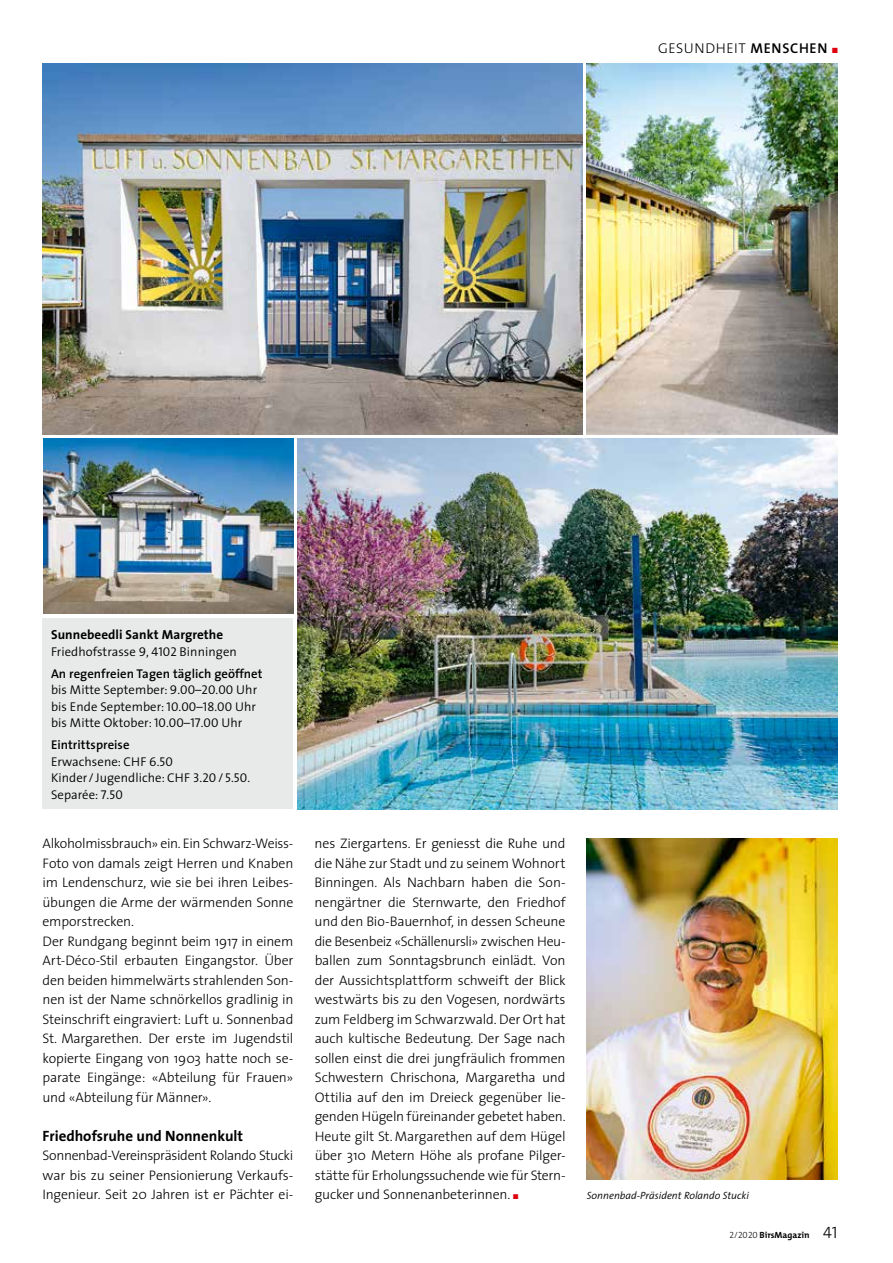
<style>
.page{position:relative;width:893px;height:1263px;background:#fff}
.page>*{position:absolute;margin:0;border:0;box-sizing:border-box;transform-origin:0 0}
.t1{font:700 15px "The Sans";color:#000}
.t2{font:14.25px "The Sans Light Caps";letter-spacing:.045em;color:#000}
.t3{font:300 13.8px/19.5px "The Sans";letter-spacing:-.015em;color:#000}
.t4{font:700 13.2px "The Sans";letter-spacing:.005em;color:#000}
.t5{font:300 12.75px/16.5px "The Sans";letter-spacing:.005em;color:#000;text-align:justify}
.t6{font:600 12.75px/22px "The Sans";letter-spacing:.005em;color:#000}
.t7{font:italic 300 10.5px "The Sans";color:#000}
.t8{font:700 9px "The Mix";color:#000}
.s1{font-family:"The Sans Semi Bold Caps"}
.s2{color:#df000e}
.s3{font-weight:300}
.s4{font-family:"The Sans Semi Light Caps";font-weight:400}
.s5{font-weight:600}
.s6{font-family:"The Sans Light Caps";font-weight:400}
.s7{font-family:"The Sans Light Caps";font-weight:400;font-size:16.5px}
</style>
<div class="page">
<img style="left:587px;top:838px;width:251px;height:342px">
<img style="left:43px;top:64px;width:540px;height:370px">
<div style="left:43px;top:618px;width:250px;height:191px;background:#e8e9e9"></div>
<img style="left:587px;top:64px;width:251px;height:370px">
<img style="left:298px;top:439px;width:540px;height:370px">
<img style="left:43px;top:439px;width:250px;height:175px">
<p class="t2" style="left:658px;top:36px;width:181px">GESUNDHEIT <span class="s1">MENSCHEN</span> <span class="s2">■</span></p>
<p class="t4" style="left:51px;top:624px;width:174px">Sunnebeedli Sankt Margrethe</p>
<p class="t6" style="left:51px;top:640px;width:213px"><span class="s3">Friedhofstrasse</span> <span class="s4">9</span><span class="s3">,</span> <span class="s4">4102</span> <span class="s3">Binningen<br></span>An regenfreien Tagen täglich geöffnet</p>
<p class="t5" style="left:51px;top:681px;width:208px">bis Mitte September: <span class="s4">9</span>.<span class="s4">00</span>–<span class="s4">20</span>.<span class="s4">00</span> Uhr bis Ende September: <span class="s4">10</span>.<span class="s4">00</span>–<span class="s4">18</span>.<span class="s4">00</span> Uhr bis Mitte Oktober: <span class="s4">10</span>.<span class="s4">00</span>–<span class="s4">17</span>.<span class="s4">00</span> Uhr</p>
<p class="t5" style="left:51px;top:736px;width:201px;text-align:left"><span class="s5">Eintrittspreise<br></span>Erwachsene: CHF <span class="s4">6</span>.<span class="s4">50<br></span>Kinder/ Jugendliche: CHF <span class="s4">3</span>.<span class="s4">20</span>/ <span class="s4">5</span>.<span class="s4">50</span>.<br>Separée: <span class="s4">7</span>.<span class="s4">50</span></p>
<p class="t3" style="left:42px;top:833px;width:252px">Alkoholmissbrauch» ein. Ein Schwarz-Weiss-Foto von damals zeigt Herren und Knaben im Lendenschurz, wie sie bei ihren Leibes&shy;übungen die Arme der wärmenden Sonne emporstrecken.<br>Der Rundgang beginnt beim 1917 in einem Art-Déco-Stil erbauten Eingangstor. Über den beiden himmelwärts strahlenden Son&shy;nen ist der Name schnörkellos gradlinig in Steinschrift eingraviert: Luft u. Sonnenbad St. Margarethen. Der erste im Jugendstil kopierte Eingang von 1903 hatte noch se&shy;parate Eingänge: «Abteilung für Frauen» und «Abteilung für Männer».</p>
<p class="t1" style="left:43px;top:1123px;width:202px">Friedhofsruhe und Nonnenkult</p>
<p class="t3" style="left:43px;top:1145px;width:252px;text-align:justify">Sonnenbad-Vereinspräsident Rolando Stucki war bis zu seiner Pensionierung Verkaufs-Ingenieur. Seit 20 Jahren ist er Pächter ei-</p>
<p class="t3" style="left:315px;top:833px;width:252px">nes Ziergartens. Er geniesst die Ruhe und die Nähe zur Stadt und zu seinem Wohnort Binningen. Als Nachbarn haben die Son&shy;nengärtner die Sternwarte, den Friedhof und den Bio-Bauernhof, in dessen Scheune die Besenbeiz «Schällenursli» zwischen Heu-- ballen zum Sonntagsbrunch einlädt. Von der Aussichtsplattform schweift der Blick westwärts bis zu den Vogesen, nordwärts zum Feldberg im Schwarzwald. Der Ort hat auch kultische Bedeutung. Der Sage nach sollen einst die drei jungfräulich frommen Schwestern Chrischona, Margaretha und Ottilia auf den im Dreieck gegenüber lie&shy;genden Hügeln füreinander gebetet haben.<br>Heute gilt St. Margarethen auf dem Hügel über 310 Metern Höhe als profane Pilger&shy;stätte für Erholungssuchende wie für Stern&shy;gucker und Sonnenanbeterinnen. <span class="s2">■</span></p>
<p class="t7" style="left:587px;top:1187px;width:164px">Sonnenbad-Präsident Rolando Stucki</p>
<p class="t8" style="left:729px;top:1227px;width:110px"><span class="s6">2/2020</span> BirsMagazin <span class="s7">41</span></p>
</div>
